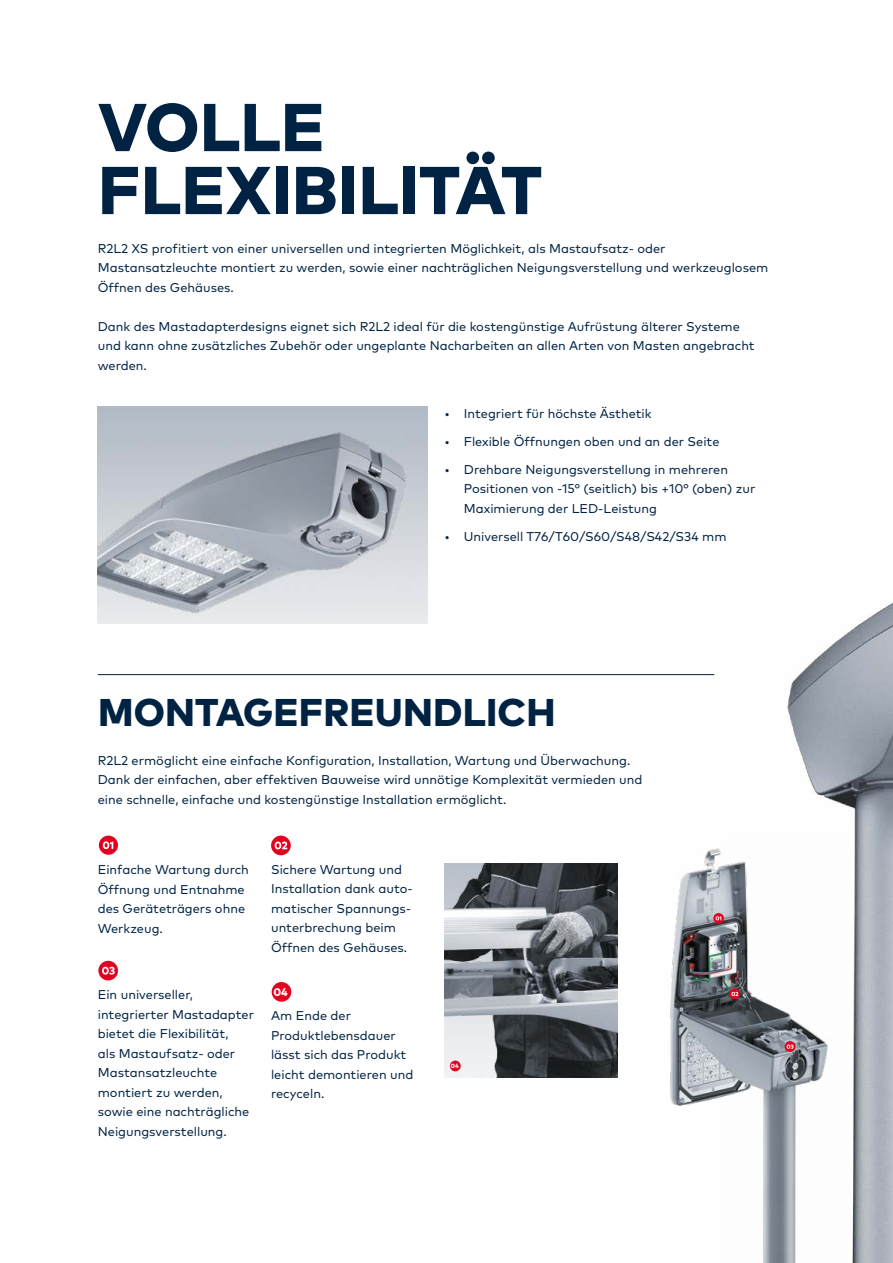
<style>
.page{position:relative;width:893px;height:1263px;background:#fff}
.page>*{position:absolute;margin:0;border:0;box-sizing:border-box;transform-origin:0 0}
.t1{font:800 67.5px/63px "Mark Pro";letter-spacing:.005em;color:#002343}
.t2{font:800 38.7px "Mark Pro";letter-spacing:.005em;color:#002343}
.t3{font:12.75px/19.5px "Mark Pro";color:#002343}
.t4{font:800 11.1px "Mark Pro";color:#fff}
.t5{font:800 6.15px "Mark Pro";color:#fff}
</style>
<div class="page">
<img style="left:444px;top:864px;width:174px;height:213px">
<img style="left:98px;top:416px;width:329px;height:206px">
<img style="left:670px;top:848px;width:57px;height:258px">
<svg style="left:713px;top:913px;width:11px;height:10px"></svg>
<svg style="left:716px;top:916px;width:5px;height:4px"></svg>
<div style="left:450px;top:1060px;width:11px;height:11px;background:#e4001f;border-radius:50%"></div>
<img style="left:727px;top:602px;width:166px;height:661px">
<div style="left:99px;top:836px;width:19px;height:19px;background:#e4001f;border-radius:50%"></div>
<svg style="left:103px;top:841px;width:10px;height:8px"></svg>
<svg style="left:271px;top:836px;width:20px;height:19px"></svg>
<svg style="left:275px;top:841px;width:12px;height:8px"></svg>
<div style="left:272px;top:982px;width:19px;height:20px;background:#e4001f;border-radius:50%"></div>
<svg style="left:98px;top:961px;width:20px;height:19px"></svg>
<svg style="left:102px;top:967px;width:13px;height:7px"></svg>
<hr style="left:98px;top:674px;width:616px;height:1px;background:#002343">
<h1 class="t1" style="left:98px;top:90px;width:446px">VOLLE<br>FLEXIBILITÄT</h1>
<p class="t3" style="left:98px;top:238px;width:672px">R2L2 XS profitiert von einer universellen und integrierten Möglichkeit, als Mastaufsatz- oder<br>Mastansatzleuchte montiert zu werden, sowie einer nachträglichen Neigungsverstellung und werkzeuglosem<br>Öffnen des Gehäuses.</p>
<p class="t3" style="left:98px;top:316px;width:658px">Dank des Mastadapterdesigns eignet sich R2L2 ideal für die kostengünstige Aufrüstung älterer Systeme und kann ohne zusätzliches Zubehör oder ungeplante Nacharbeiten an allen Arten von Masten angebracht werden.</p>
<p class="t3" style="left:444px;top:403px;width:209px">• Integriert für höchste Ästhetik</p>
<p class="t3" style="left:444px;top:431px;width:277px">• Flexible Öffnungen oben und an der Seite</p>
<p class="t3" style="left:464px;top:459px;width:293px;text-indent:-19px">• Drehbare Neigungsverstellung in mehreren<br>Positionen von -15° (seitlich) bis +10° (oben) zur<br>Maximierung der LED-Leistung</p>
<p class="t3" style="left:444px;top:526px;width:284px">• Universell T76/T60/S60/S48/S42/S34 mm</p>
<h2 class="t2" style="left:98px;top:682px;width:459px">MONTAGEFREUNDLICH</h2>
<p class="t3" style="left:98px;top:749px;width:546px">R2L2 ermöglicht eine einfache Konfiguration, Installation, Wartung und Überwachung.<br>Dank der einfachen, aber effektiven Bauweise wird unnötige Komplexität vermieden und eine schnelle, einfache und kostengünstige Installation ermöglicht.</p>
<p class="t3" style="left:98px;top:859px;width:153px">Einfache Wartung durch<br>Öffnung und Entnahme des Geräteträgers ohne<br>Werkzeug.</p>
<p class="t3" style="left:271px;top:859px;width:143px">Sichere Wartung und<br>Installation dank auto&shy;matischer Spannungs&shy;unterbrechung beim<br>Öffnen des Gehäuses.</p>
<p class="t3" style="left:98px;top:984px;width:158px">Ein universeller, integrierter Mastadapter bietet die Flexibilität,<br>als Mastaufsatz- oder<br>Mastansatzleuchte montiert zu werden, sowie eine nachträgliche<br>Neigungsverstellung.</p>
<p class="t4" style="left:274px;top:983px;width:16px">04</p>
<p class="t3" style="left:271px;top:1005px;width:144px">Am Ende der<br>Produktlebensdauer lässt sich das Produkt leicht demontieren und recyceln.</p>
<p class="t5" style="left:451px;top:1061px;width:9px">04</p>
</div>
